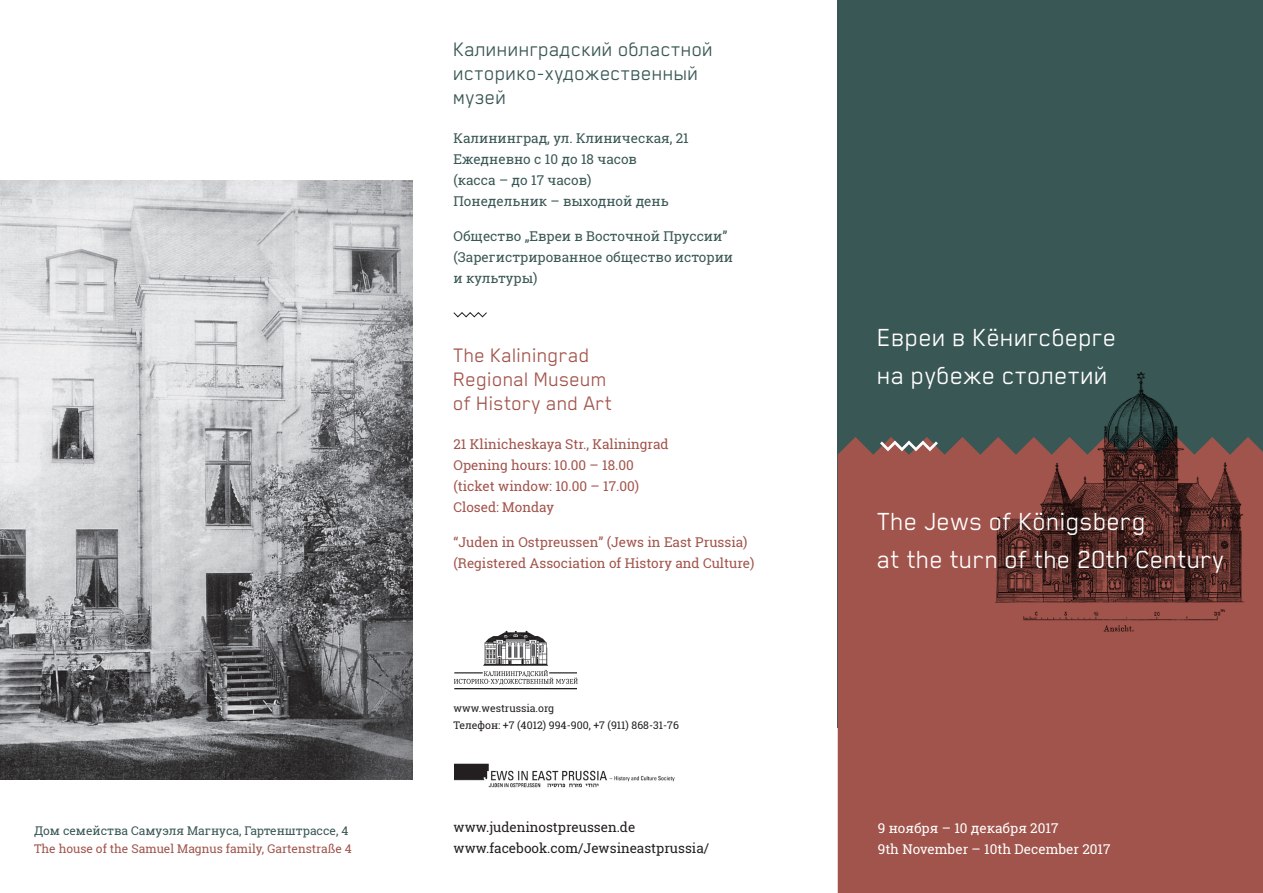
<style>
.page{position:relative;width:1263px;height:893px;background:#fff}
.page>*{position:absolute;margin:0;border:0;box-sizing:border-box;transform-origin:0 0}
.t1{font:28.5px/38px "Blender Pro";color:#fff}
.t2{font:22.5px/24px "Blender Pro";color:#395754}
.t3{font:22.5px/24px "Blender Pro";color:#a1544b}
.t4{font:13.5px/21px "Roboto Slab";color:#a1544b}
.t5{font:13.5px/21px "Roboto Slab";color:#395754}
.t6{font:13.5px/21px "Roboto Slab";color:#231f20}
.t7{font:13.5px/21px "Roboto Slab";color:#fff}
.t8{font:12px "Roboto Slab";color:#a1544b}
.t9{font:12px "Roboto Slab";color:#395754}
.t10{font:10.5px/16.5px "Roboto Slab";color:#231f20}
</style>
<div class="page">
<div style="left:838px;top:0;width:425px;height:727px;background:#395754"></div>
<div style="left:838px;top:437px;width:425px;height:456px;background:#a1544b"></div>
<img style="left:991px;top:372px;width:259px;height:261px">
<svg style="left:880px;top:440px;width:58px;height:11px"></svg>
<svg style="left:453px;top:312px;width:34px;height:6px"></svg>
<img style="left:454px;top:630px;width:124px;height:60px">
<img style="left:454px;top:763px;width:221px;height:25px">
<img style="left:0;top:181px;width:412px;height:599px">
<p class="t9" style="left:34px;top:822px;width:316px">Дом семейства Самуэля Магнуса, Гартенштрассе, 4</p>
<p class="t8" style="left:34px;top:840px;width:319px">The house of the Samuel Magnus family, Gartenstraße 4</p>
<h2 class="t2" style="left:453px;top:37px;width:262px">Калининградский областной историко-художественный музей</h2>
<p class="t5" style="left:453px;top:128px;width:237px">Калининград, ул. Клиническая, 21<br>Ежедневно с 10 до 18 часов<br>(касса – до 17 часов)<br>Понедельник – выходной день</p>
<p class="t5" style="left:453px;top:225px;width:281px">Общество „Евреи в Восточной Пруссии” (Зарегистрированное общество истории и культуры)</p>
<h2 class="t3" style="left:453px;top:343px;width:161px">Тhe Kaliningrad<br>Regional Museum of History and Art</h2>
<p class="t4" style="left:453px;top:434px;width:217px">21 Klinicheskaya Str., Kaliningrad<br>Opening hours: 10.00 – 18.00 (ticket window: 10.00 – 17.00)<br>Closed: Monday</p>
<p class="t4" style="left:453px;top:531px;width:302px">“Juden in Ostpreussen” (Jews in East Prussia) (Registered Association of History and Culture)</p>
<p class="t10" style="left:453px;top:700px;width:227px">www.westrussia.org<br>Телефон: +7 (4012) 994-900, +7 (911) 868-31-76</p>
<p class="t6" style="left:453px;top:816px;width:257px">www.judeninostpreussen.de www.facebook.com/Jewsineastprussia/</p>
<h1 class="t1" style="left:877px;top:317px;width:241px">Евреи в Кёнигсберге на рубеже столетий</h1>
<h1 class="t1" style="left:877px;top:501px;width:349px">The Jews of Königsberg<br>at the turn of the 20th Century</h1>
<p class="t7" style="left:878px;top:817px;width:234px">9 ноября – 10 декабря 2017<br>9th November – 10th December 2017</p>
</div>
